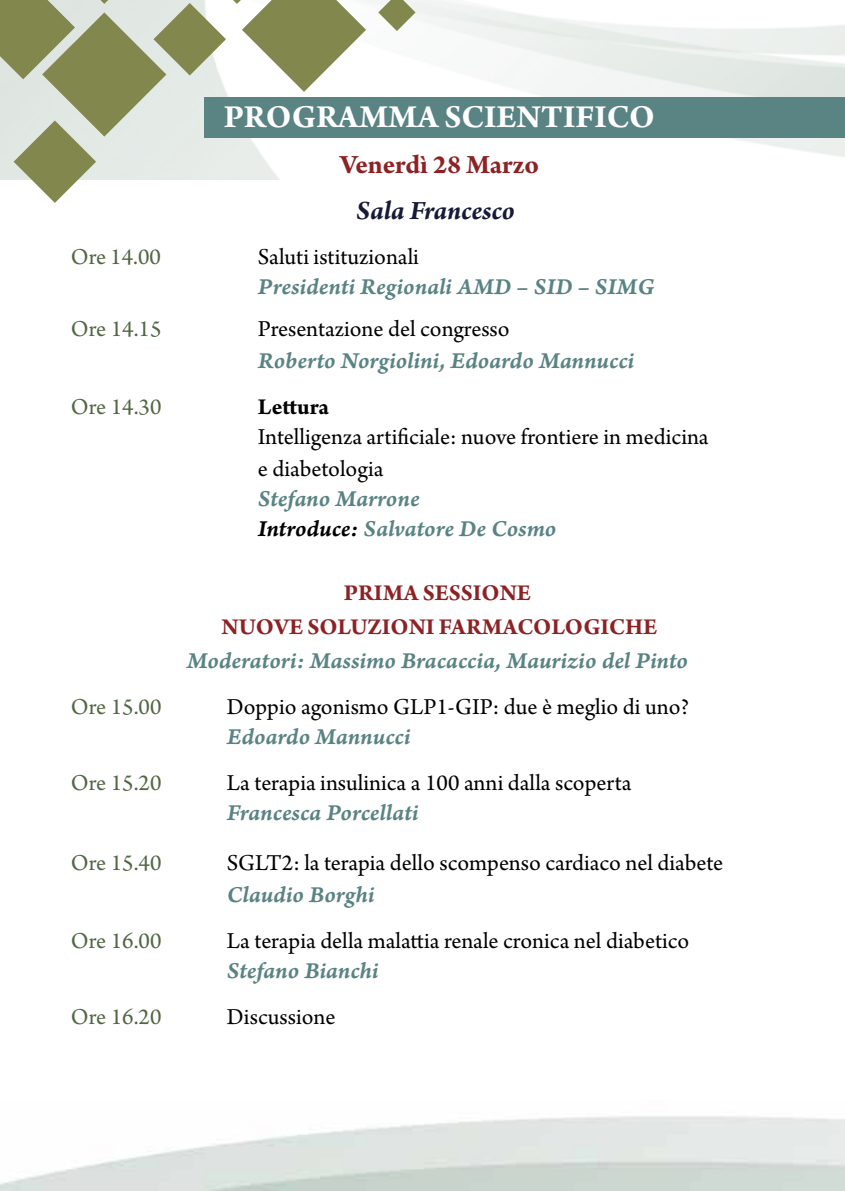
<style>
.page{position:relative;width:845px;height:1191px;background:#fff}
.page>*{position:absolute;margin:0;border:0;box-sizing:border-box;transform-origin:0 0}
.t1{font:700 34px "Arno Pro";color:#fff}
.t2{font:700 28px "Arno Pro";letter-spacing:-.005em;color:#8d2225}
.t3{font:italic 700 28px "Arno Pro";letter-spacing:-.005em;color:#171a36}
.t4{font:24px/32px "Arno Pro";color:#000}
.t5{font:24px/30px "Arno Pro Smbd Italic Caption";letter-spacing:-.005em;color:#5a8384}
.t6{font:24px "Arno Pro";color:#516743}
.t7{font:700 24px/34px "Arno Pro";color:#8d2225;text-align:center}
.t8{font:700 24px "Arno Pro";color:#000}
.s1{color:#000}
</style>
<div class="page">
<div style="left:204px;top:97px;width:641px;height:41px;background:#5a8384"></div>
<svg style="left:378px;top:0;width:37px;height:31px"></svg>
<svg style="left:233px;top:0;width:133px;height:92px"></svg>
<svg style="left:0;top:0;width:226px;height:203px;background:#bec3ab"></svg>
<h1 class="t1" style="left:224px;top:97px;width:433px">PROGRAMMA SCIENTIFICO</h1>
<p class="t2" style="left:340px;top:149px;width:201px">Venerdì 28 Marzo</p>
<p class="t3" style="left:356px;top:194px;width:160px">Sala Francesco</p>
<p class="t6" style="left:71px;top:243px;width:92px">Ore 14.00</p>
<p class="t4" style="left:258px;top:241px;width:162px">Saluti istituzionali</p>
<p class="t5" style="left:258px;top:272px;width:398px">Presidenti Regionali AMD – SID – SIMG</p>
<p class="t6" style="left:71px;top:315px;width:92px">Ore 14.15</p>
<p class="t4" style="left:258px;top:313px;width:253px">Presentazione del congresso</p>
<p class="t5" style="left:258px;top:346px;width:378px">Roberto Norgiolini, Edoardo Mannucci</p>
<p class="t6" style="left:71px;top:393px;width:92px">Ore 14.30</p>
<p class="t8" style="left:258px;top:392px;width:73px">Lettura</p>
<p class="t4" style="left:258px;top:421px;width:452px">Intelligenza artificiale: nuove frontiere in medicina e diabetologia</p>
<p class="t5" style="left:258px;top:484px;width:300px">Stefano Marrone<br><span class="s1">Introduce:</span> Salvatore De Cosmo</p>
<p class="t7" style="left:222px;top:576px;width:437px">PRIMA SESSIONE<br>NUOVE SOLUZIONI FARMACOLOGICHE</p>
<p class="t5" style="left:187px;top:646px;width:503px">Moderatori: Massimo Bracaccia, Maurizio del Pinto</p>
<p class="t6" style="left:71px;top:692px;width:92px">Ore 15.00</p>
<p class="t4" style="left:227px;top:691px;width:464px">Doppio agonismo GLP1-GIP: due è meglio di uno?</p>
<p class="t5" style="left:227px;top:722px;width:185px">Edoardo Mannucci</p>
<p class="t6" style="left:71px;top:768px;width:92px">Ore 15.20</p>
<p class="t4" style="left:227px;top:767px;width:406px">La terapia insulinica a 100 anni dalla scoperta</p>
<p class="t5" style="left:227px;top:798px;width:193px">Francesca Porcellati</p>
<p class="t6" style="left:71px;top:848px;width:92px">Ore 15.40</p>
<p class="t4" style="left:227px;top:847px;width:498px">SGLT2: la terapia dello scompenso cardiaco nel diabete</p>
<p class="t5" style="left:227px;top:880px;width:149px">Claudio Borghi</p>
<p class="t6" style="left:71px;top:926px;width:92px">Ore 16.00</p>
<p class="t4" style="left:227px;top:925px;width:464px">La terapia della malattia renale cronica nel diabetico</p>
<p class="t5" style="left:227px;top:956px;width:153px">Stefano Bianchi</p>
<p class="t6" style="left:71px;top:1002px;width:92px">Ore 16.20</p>
<p class="t4" style="left:227px;top:1001px;width:110px">Discussione</p>
</div>
